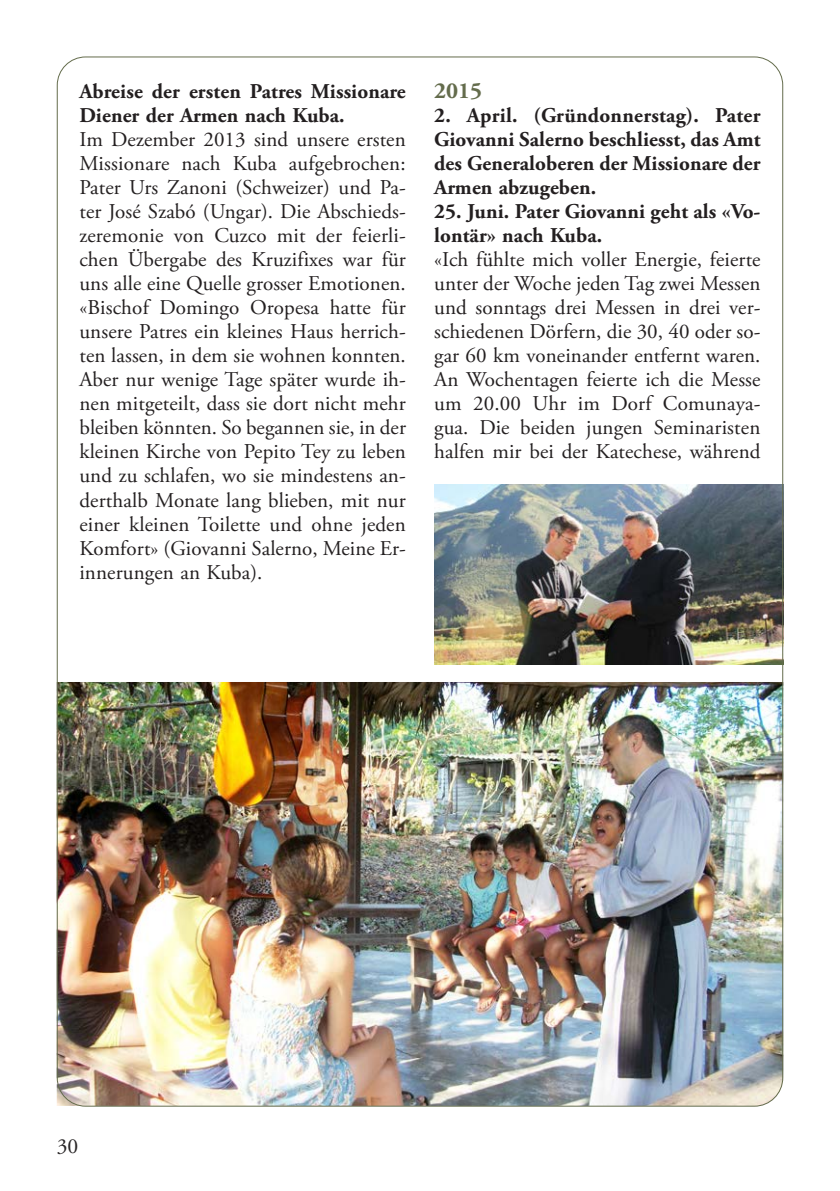
<style>
.page{position:relative;width:840px;height:1191px;background:#fff}
.page>*{position:absolute;margin:0;border:0;box-sizing:border-box;transform-origin:0 0}
.t1{font:700 23px "Adobe Garamond Pro";color:#646c4c}
.t2{font:21.6px "Adobe Garamond Pro";color:#282526}
.t3{font:21px/24px "Adobe Garamond Pro";letter-spacing:.005em;color:#231f20;text-align:justify}
.t4{font:700 21px/24px "Adobe Garamond Pro";letter-spacing:.005em;color:#231f20}
</style>
<div class="page">
<img style="left:434px;top:485px;width:346px;height:179px">
<img style="left:57px;top:682px;width:725px;height:424px">
<p class="t4" style="left:79px;top:80px;width:327px">Abreise der ersten Patres Missionare<br>Diener der Armen nach Kuba.</p>
<p class="t3" style="left:79px;top:128px;width:328px">Im Dezember 2013 sind unsere ersten Missionare nach Kuba aufgebrochen:<br>Pater Urs Zanoni (Schweizer) und Pa&shy;ter José Szabó (Ungar). Die Abschieds&shy;zeremonie von Cuzco mit der feierli&shy;chen Übergabe des Kruzifixes war für uns alle eine Quelle grosser Emotionen. «Bischof Domingo Oropesa hatte für unsere Patres ein kleines Haus herrich&shy;ten lassen, in dem sie wohnen konnten.<br>Aber nur wenige Tage später wurde ih&shy;nen mitgeteilt, dass sie dort nicht mehr bleiben könnten. So begannen sie, in der kleinen Kirche von Pepito Tey zu leben und zu schlafen, wo sie mindestens an&shy;derthalb Monate lang blieben, mit nur einer kleinen Toilette und ohne jeden Komfort» (Giovanni Salerno, Meine Er&shy;innerungen an Kuba).</p>
<p class="t1" style="left:434px;top:78px;width:49px">2015</p>
<p class="t4" style="left:434px;top:104px;width:328px;text-align:justify">2. April. (Gründonnerstag). Pater Giovanni Salerno beschliesst, das Amt des Generaloberen der Missionare der Armen abzugeben.</p>
<p class="t4" style="left:434px;top:200px;width:328px">25. Juni. Pater Giovanni geht als «Vo&shy;lontär» nach Kuba.</p>
<p class="t3" style="left:434px;top:248px;width:328px">«Ich fühlte mich voller Energie, feierte unter der Woche jeden Tag zwei Messen und sonntags drei Messen in drei ver&shy;schiedenen Dörfern, die 30, 40 oder so&shy;gar 60 km voneinander entfernt waren.<br>An Wochentagen feierte ich die Messe um 20.00 Uhr im Dorf Comunaya&shy;gua. Die beiden jungen Seminaristen halfen mir bei der Katechese, während</p>
<p class="t2" style="left:57px;top:1133px;width:23px">30</p>
</div>
